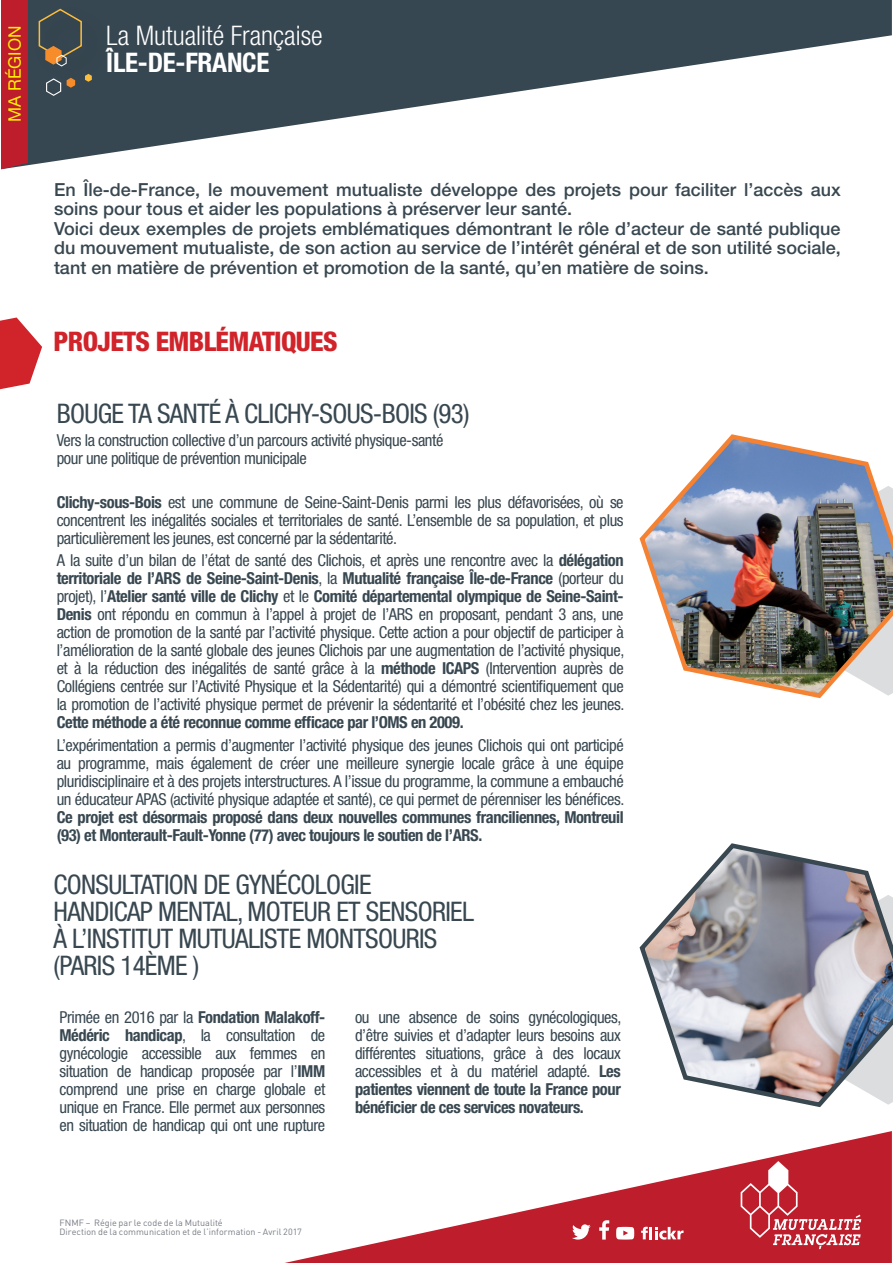
<style>
.page{position:relative;width:893px;height:1263px;background:#fff}
.page>*{position:absolute;margin:0;border:0;box-sizing:border-box;transform-origin:0 0}
.t1{font:condensed 27px/27px "Helvetica Neue LT Std";letter-spacing:-.025em;color:#384750}
.t2{font:300 condensed 27px "Helvetica Neue LT Std";color:#fff}
.t3{font:800 condensed 27px "Helvetica Neue LT Std";letter-spacing:-.025em;color:#d1232a}
.t4{font:700 condensed 27px "Helvetica Neue LT Std";letter-spacing:-.01em;color:#fff}
.t5{font:500 18px/19.5px "Helvetica Neue LT Std";color:#384750}
.t6{font:17.25px "Helvetica Neue LT Std";color:#fff101}
.t7{font:condensed 16.5px/18px "Helvetica Neue LT Std";letter-spacing:-.025em;color:#384750;text-align:justify}
.t8{font:9px "DIN";color:#767b83}
.s1{font-weight:700}
</style>
<div class="page">
<svg style="left:28px;top:0;width:864px;height:166px;fill:#374751"></svg>
<svg style="left:45px;top:92px;width:30px;height:5px"></svg>
<div style="left:1px;top:0;width:27px;height:169px;background:#be1d2c"></div>
<img style="left:26px;top:0;width:89px;height:92px">
<svg style="left:37px;top:8px;width:46px;height:59px"></svg>
<svg style="left:285px;top:1131px;width:607px;height:132px"></svg>
<svg style="left:741px;top:1161px;width:120px;height:88px"></svg>
<svg style="left:599px;top:1220px;width:10px;height:19px"></svg>
<svg style="left:572px;top:1224px;width:19px;height:15px"></svg>
<svg style="left:641px;top:1227px;width:43px;height:12px"></svg>
<svg style="left:616px;top:1227px;width:18px;height:12px"></svg>
<svg style="left:0;top:317px;width:42px;height:72px"></svg>
<img style="left:639px;top:434px;width:254px;height:265px">
<img style="left:639px;top:843px;width:254px;height:265px">
<p class="t6" style="left:4px;top:122px;width:98px;rotate:-90deg">MA RÉGION</p>
<p class="t2" style="left:106px;top:20px;width:218px">La Mutualité Française</p>
<p class="t4" style="left:106px;top:46px;width:165px">ÎLE-DE-FRANCE</p>
<p class="t5" style="left:54px;top:179px;width:788px">En Île-de-France, le mouvement mutualiste développe des projets pour faciliter l’accès aux soins pour tous et aider les populations à préserver leur santé.</p>
<p class="t5" style="left:54px;top:218px;width:788px;text-align:justify">Voici deux exemples de projets emblématiques démontrant le rôle d’acteur de santé publique du mouvement mutualiste, de son action au service de l’intérêt général et de son utilité sociale, tant en matière de prévention et promotion de la santé, qu’en matière de soins.</p>
<p class="t3" style="left:54px;top:324px;width:285px">PROJETS EMBLÉMATIQUES</p>
<p class="t1" style="left:57px;top:400px;width:414px">BOUGE TA SANTÉ À CLICHY-SOUS-BOIS (93)</p>
<p class="t7" style="left:57px;top:431px;width:388px">Vers la construction collective d’un parcours activité physique-santé pour une politique de prévention municipale</p>
<p class="t7" style="left:57px;top:493px;width:568px"><span class="s1">Clichy-sous-Bois</span> est une commune de Seine-Saint-Denis parmi les plus défavorisées, où se concentrent les inégalités sociales et territoriales de santé. L’ensemble de sa population, et plus particulièrement les jeunes, est concerné par la sédentarité.</p>
<p class="t7" style="left:57px;top:551px;width:569px">A la suite d’un bilan de l’état de santé des Clichois, et après une rencontre avec la <span class="s1">délégation territoriale de l’ARS de Seine-Saint-Denis</span>, la <span class="s1">Mutualité française Île-de-France</span> (porteur du projet), l’<span class="s1">Atelier santé ville de Clichy</span> et le <span class="s1">Comité départemental olympique de Seine-Saint-Denis</span> ont répondu en commun à l’appel à projet de l’ARS en proposant, pendant 3 ans, une action de promotion de la santé par l’activité physique. Cette action a pour objectif de participer à l’amélioration de la santé globale des jeunes Clichois par une augmentation de l’activité physique, et à la réduction des inégalités de santé grâce à la <span class="s1">méthode ICAPS</span> (Intervention auprès de Collégiens centrée sur l’Activité Physique et la Sédentarité) qui a démontré scientifiquement que la promotion de l’activité physique permet de prévenir la sédentarité et l’obésité chez les jeunes.<br><span class="s1">Cette méthode a été reconnue comme efficace par l’OMS en 2009.</span></p>
<p class="t7" style="left:57px;top:736px;width:569px">L’expérimentation a permis d’augmenter l’activité physique des jeunes Clichois qui ont participé au programme, mais également de créer une meilleure synergie locale grâce à une équipe pluridisciplinaire et à des projets interstructures. A l’issue du programme, la commune a embauché un éducateur APAS (activité physique adaptée et santé), ce qui permet de pérenniser les bénéfices.<br><span class="s1">Ce projet est désormais proposé dans deux nouvelles communes franciliennes, Montreuil (93) et Monterault-Fault-Yonne (77) avec toujours le soutien de l’ARS.</span></p>
<p class="t1" style="left:54px;top:871px;width:422px">CONSULTATION DE GYNÉCOLOGIE<br>HANDICAP MENTAL, MOTEUR ET SENSORIEL</p>
<p class="t1" style="left:54px;top:925px;width:385px">À L’INSTITUT MUTUALISTE MONTSOURIS</p>
<p class="t1" style="left:54px;top:952px;width:147px">(PARIS 14ÈME )</p>
<p class="t7" style="left:60px;top:1008px;width:267px">Primée en 2016 par la <span class="s1">Fondation Malakoff-Médéric handicap</span>, la consultation de gynécologie accessible aux femmes en situation de handicap proposée par l’<span class="s1">IMM </span>comprend une prise en charge globale et unique en France. Elle permet aux personnes en situation de handicap qui ont une rupture</p>
<p class="t7" style="left:355px;top:1008px;width:268px">ou une absence de soins gynécologiques, d’être suivies et d’adapter leurs besoins aux différentes situations, grâce à des locaux accessibles et à du matériel adapté. <span class="s1">Les patientes viennent de toute la France pour bénéficier de ces services novateurs.</span></p>
<p class="t8" style="left:60px;top:1217px;width:165px">FNMF – Régie par le code de la Mutualité</p>
<p class="t8" style="left:60px;top:1226px;width:244px">Direction de la communication et de l’information - Avril 2017</p>
</div>
